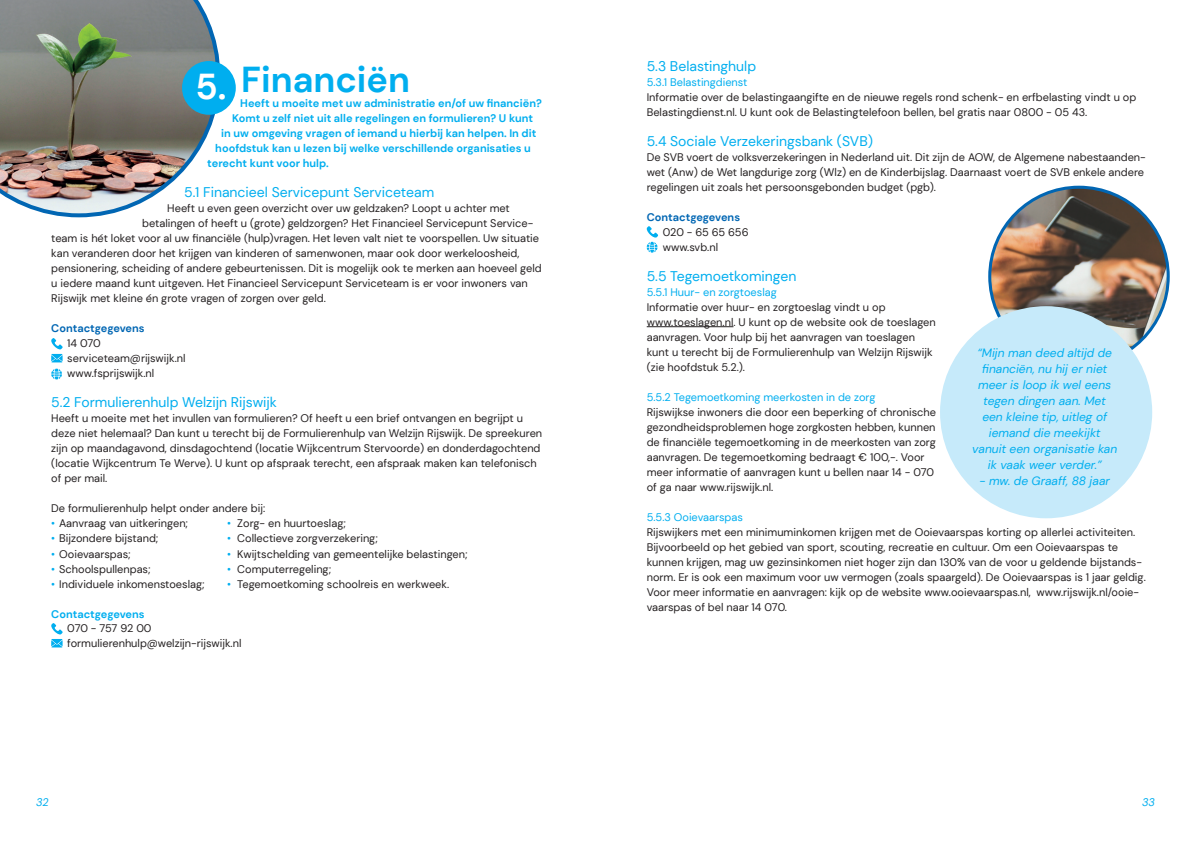
<style>
.page{position:relative;width:1191px;height:842px;background:#fff}
.page>*{position:absolute;margin:0;border:0;box-sizing:border-box;transform-origin:0 0}
.t1{font:700 36px "DM Sans";color:#00aeef}
.t2{font:700 36px "DM Sans";color:#fff}
.t3{font:14px "DM Sans";color:#00aeef}
.t4{font:italic 12px/16px "DM Sans";color:#00aeef;text-align:center}
.t5{font:11px/15px "DM Sans";color:#231f20}
.t6{font:700 11px "DM Sans";color:#00aeef}
.t7{font:11px "DM Sans";color:#00aeef}
.t8{font:700 11px "DM Sans";color:#0166b3}
.t9{font:italic 11px "DM Sans";color:#00aeef}
.s1{color:#00aeef}
</style>
<div class="page">
<svg style="left:51px;top:338px;width:12px;height:24px"></svg>
<svg style="left:51px;top:369px;width:11px;height:10px"></svg>
<svg style="left:51px;top:623px;width:12px;height:24px"></svg>
<hr style="left:646px;top:326px;width:87px;height:1px;background:#231f20">
<svg style="left:646px;top:226px;width:12px;height:27px"></svg>
<img style="left:989px;top:187px;width:179px;height:179px;border-radius:89px">
<img style="left:0;top:0;width:220px;height:217px">
<div style="left:182px;top:61px;width:54px;height:54px;background:#00aeef;border-radius:50%"></div>
<div style="left:940px;top:306px;width:212px;height:212px;background:#c6eafa;border-radius:50%"></div>
<h1 class="t1" style="left:241px;top:57px;width:170px">Financiën</h1>
<p class="t6" style="left:240px;top:97px;width:303px">Heeft u moeite met uw administratie en/of uw financiën?</p>
<p class="t6" style="left:232px;top:112px;width:302px">Komt u zelf niet uit alle regelingen en formulieren? U kunt</p>
<p class="t6" style="left:221px;top:127px;width:316px">in uw omgeving vragen of iemand u hierbij kan helpen. In dit</p>
<p class="t6" style="left:215px;top:142px;width:317px">hoofdstuk kan u lezen bij welke verschillende organisaties u</p>
<p class="t6" style="left:207px;top:157px;width:123px">terecht kunt voor hulp.</p>
<p class="t3" style="left:184px;top:184px;width:251px">5.1 Financieel Servicepunt Serviceteam</p>
<p class="t5" style="left:167px;top:201px;width:344px">Heeft u even geen overzicht over uw geldzaken? Loopt u achter met</p>
<p class="t5" style="left:142px;top:216px;width:393px">betalingen of heeft u (grote) geldzorgen? Het Financieel Servicepunt Service-</p>
<p class="t5" style="left:51px;top:231px;width:489px">team is hét loket voor al uw financiële (hulp)vragen. Het leven valt niet te voorspellen. Uw situatie</p>
<p class="t5" style="left:51px;top:246px;width:470px">kan veranderen door het krijgen van kinderen of samenwonen, maar ook door werkeloosheid,</p>
<p class="t5" style="left:51px;top:261px;width:492px">pensionering, scheiding of andere gebeurtenissen. Dit is mogelijk ook te merken aan hoeveel geld</p>
<p class="t5" style="left:51px;top:276px;width:478px">u iedere maand kunt uitgeven. Het Financieel Servicepunt Serviceteam is er voor inwoners van</p>
<p class="t5" style="left:51px;top:291px;width:276px">Rijswijk met kleine én grote vragen of zorgen over geld.</p>
<p class="t8" style="left:51px;top:322px;width:95px">Contactgegevens</p>
<p class="t5" style="left:67px;top:336px;width:120px">14 070 serviceteam@rijswijk.nl www.fsprijswijk.nl</p>
<p class="t3" style="left:51px;top:394px;width:227px">5.2 Formulierenhulp Welzijn Rijswijk</p>
<p class="t5" style="left:51px;top:411px;width:492px">Heeft u moeite met het invullen van formulieren? Of heeft u een brief ontvangen en begrijpt u deze niet helemaal? Dan kunt u terecht bij de Formulierenhulp van Welzijn Rijswijk. De spreekuren zijn op maandagavond, dinsdagochtend (locatie Wijkcentrum Stervoorde) en donderdagochtend (locatie Wijkcentrum Te Werve). U kunt op afspraak terecht, een afspraak maken kan telefonisch of per mail.</p>
<p class="t5" style="left:51px;top:501px;width:215px">De formulierenhulp helpt onder andere bij:</p>
<p class="t5" style="left:51px;top:516px;width:138px"><span class="s1">•</span> Aanvraag van uitkeringen;</p>
<p class="t5" style="left:227px;top:516px;width:120px"><span class="s1">•</span> Zorg- en huurtoeslag;</p>
<p class="t5" style="left:51px;top:531px;width:109px"><span class="s1">•</span> Bijzondere bijstand;</p>
<p class="t5" style="left:227px;top:531px;width:152px"><span class="s1">•</span> Collectieve zorgverzekering;</p>
<p class="t5" style="left:51px;top:546px;width:81px"><span class="s1">•</span> Ooievaarspas;</p>
<p class="t5" style="left:227px;top:546px;width:242px"><span class="s1">•</span> Kwijtschelding van gemeentelijke belastingen;</p>
<p class="t5" style="left:51px;top:561px;width:101px"><span class="s1">•</span> Schoolspullenpas;</p>
<p class="t5" style="left:227px;top:561px;width:105px"><span class="s1">•</span> Computerregeling;</p>
<p class="t5" style="left:51px;top:576px;width:155px"><span class="s1">•</span> Individuele inkomenstoeslag;</p>
<p class="t5" style="left:227px;top:576px;width:223px"><span class="s1">•</span> Tegemoetkoming schoolreis en werkweek.</p>
<p class="t6" style="left:51px;top:607px;width:95px">Contactgegevens</p>
<p class="t5" style="left:67px;top:621px;width:176px">070 - 757 92 00 formulierenhulp@welzijn-rijswijk.nl</p>
<h1 class="t2" style="left:195px;top:64px;width:32px">5.</h1>
<p class="t3" style="left:646px;top:57px;width:111px">5.3 Belastinghulp</p>
<p class="t7" style="left:646px;top:75px;width:102px">5.3.1 Belastingdienst</p>
<p class="t5" style="left:646px;top:89px;width:491px">Informatie over de belastingaangifte en de nieuwe regels rond schenk- en erfbelasting vindt u op<br>Belastingdienst.nl. U kunt ook de Belastingtelefoon bellen, bel gratis naar 0800 - 05 43.</p>
<p class="t3" style="left:646px;top:132px;width:228px">5.4 Sociale Verzekeringsbank (SVB)</p>
<p class="t5" style="left:646px;top:149px;width:500px">De SVB voert de volksverzekeringen in Nederland uit. Dit zijn de AOW, de Algemene nabestaanden&shy;wet (Anw) de Wet langdurige zorg (Wlz) en de Kinderbijslag. Daarnaast voert de SVB enkele andere regelingen uit zoals het persoonsgebonden budget (pgb).</p>
<p class="t8" style="left:646px;top:210px;width:95px">Contactgegevens</p>
<p class="t5" style="left:662px;top:224px;width:87px">020 - 65 65 656 www.svb.nl</p>
<p class="t3" style="left:646px;top:267px;width:151px">5.5 Tegemoetkomingen</p>
<p class="t7" style="left:646px;top:285px;width:132px">5.5.1 Huur- en zorgtoeslag</p>
<p class="t5" style="left:646px;top:299px;width:290px">Informatie over huur- en zorgtoeslag vindt u op www.toeslagen.nl. U kunt op de website ook de toeslagen aanvragen. Voor hulp bij het aanvragen van toeslagen kunt u terecht bij de Formulierenhulp van Welzijn Rijswijk (zie hoofdstuk 5.2.).</p>
<p class="t7" style="left:646px;top:390px;width:230px">5.5.2 Tegemoetkoming meerkosten in de zorg</p>
<p class="t5" style="left:646px;top:404px;width:291px">Rijswijkse inwoners die door een beperking of chronische gezondheidsproblemen hoge zorgkosten hebben, kunnen de financiële tegemoetkoming in de meerkosten van zorg aanvragen. De tegemoetkoming bedraagt € 100,-. Voor meer informatie of aanvragen kunt u bellen naar 14 - 070 of ga naar www.rijswijk.nl.</p>
<p class="t7" style="left:646px;top:510px;width:98px">5.5.3 Ooievaarspas</p>
<p class="t5" style="left:646px;top:524px;width:500px">Rijswijkers met een minimuminkomen krijgen met de Ooievaarspas korting op allerlei activiteiten.<br>Bijvoorbeeld op het gebied van sport, scouting, recreatie en cultuur. Om een Ooievaarspas te kunnen krijgen, mag uw gezinsinkomen niet hoger zijn dan 130% van de voor u geldende bijstands&shy;norm. Er is ook een maximum voor uw vermogen (zoals spaargeld). De Ooievaarspas is 1 jaar geldig.<br>Voor meer informatie en aanvragen: kijk op de website www.ooievaarspas.nl, www.rijswijk.nl/ooie&shy;vaarspas of bel naar 14 070.</p>
<p class="t4" style="left:972px;top:344px;width:146px">“Mijn man deed altijd de financiën, nu hij er niet meer is loop ik wel eens tegen dingen aan. Met een kleine tip, uitleg of iemand die meekijkt vanuit een organisatie kan ik vaak weer verder.”</p>
<p class="t4" style="left:979px;top:472px;width:132px">- mw. de Graaff, 88 jaar</p>
<p class="t9" style="left:36px;top:795px;width:14px">32</p>
<p class="t9" style="left:1142px;top:795px;width:14px">33</p>
</div>
